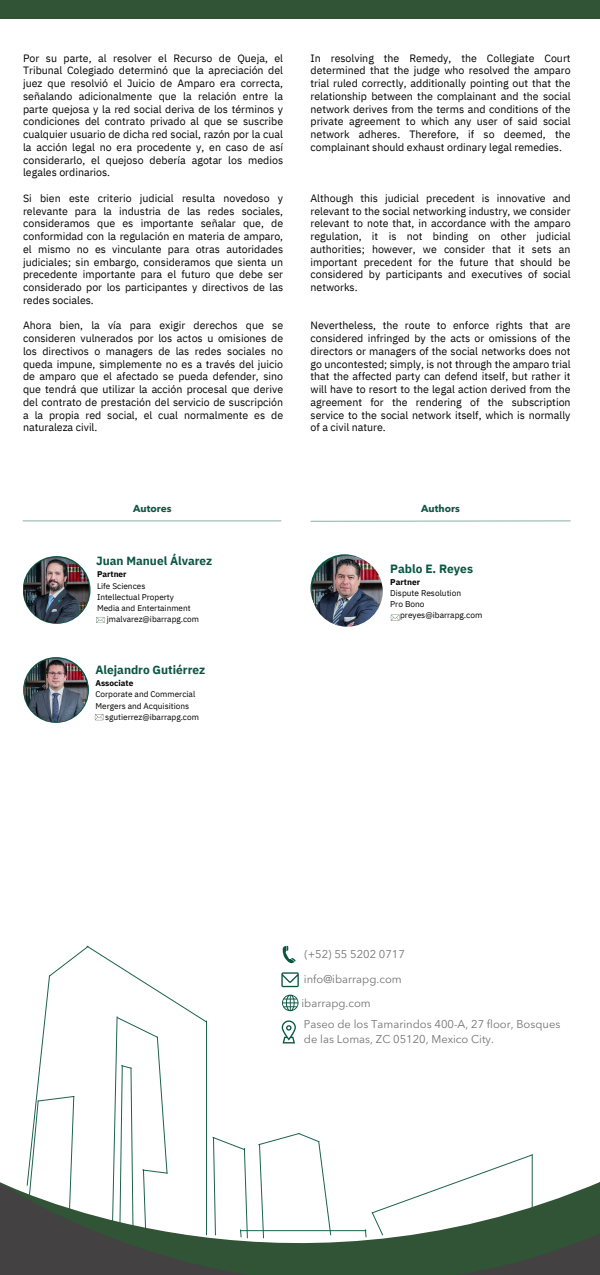
<style>
.page{position:relative;width:600px;height:1275px;background:#fff}
.page>*{position:absolute;margin:0;border:0;box-sizing:border-box;transform-origin:0 0}
.t1{font:700 12px "IBM Plex Sans";color:#0b5641}
.t2{font:700 11.9px "IBM Plex Sans";color:#0b5641}
.t3{font:700 11.8px "IBM Plex Sans";color:#0b5641}
.t4{font:11.2px/15px "Avenir Next LT Pro";color:#737373}
.t5{font:10.6px/12.8px "IBM Plex Sans";color:#000;text-align:justify}
.t6{font:700 10.1px "Avenir Next LT Pro";color:#0e5540}
.t7{font:8.3px "IBM Plex Sans";color:#000}
.t8{font:700 8.3px "IBM Plex Sans";color:#000}
</style>
<div class="page">
<div style="left:0;top:0;width:600px;height:19px;background:#315336"></div>
<svg style="left:27px;top:946px;width:180px;height:234px"></svg>
<hr style="left:206px;top:1021px;width:1px;height:214px;background:#1e634f">
<svg style="left:259px;top:1133px;width:66px;height:47px"></svg>
<svg style="left:213px;top:1137px;width:33px;height:43px"></svg>
<svg style="left:461px;top:1155px;width:71px;height:25px"></svg>
<hr style="left:532px;top:1155px;width:1px;height:83px;background:#5d8e81">
<svg style="left:281px;top:972px;width:18px;height:15px"></svg>
<svg style="left:282px;top:1020px;width:14px;height:23px"></svg>
<svg style="left:282px;top:995px;width:16px;height:16px"></svg>
<svg style="left:283px;top:946px;width:12px;height:18px"></svg>
<svg style="left:0;top:1180px;width:600px;height:95px"></svg>
<hr style="left:23px;top:521px;width:258px;height:1px;background:#0b5641">
<svg style="left:310px;top:520px;width:261px;height:2px"></svg>
<svg style="left:311px;top:554px;width:68px;height:69px"></svg>
<img style="left:312px;top:556px;width:71px;height:71px;border-radius:50%">
<svg style="left:391px;top:615px;width:8px;height:6px"></svg>
<svg style="left:23px;top:556px;width:68px;height:68px"></svg>
<img style="left:24px;top:557px;width:65px;height:66px;border-radius:50%">
<svg style="left:96px;top:617px;width:8px;height:6px"></svg>
<svg style="left:23px;top:657px;width:66px;height:66px"></svg>
<img style="left:24px;top:658px;width:64px;height:64px;border-radius:50%">
<svg style="left:95px;top:714px;width:8px;height:6px"></svg>
<h4 class="t5" style="left:23px;top:51px;width:262px">Por su parte, al resolver el Recurso de Queja, el Tribunal Colegiado determinó que la apreciación del juez que resolvió el Juicio de Amparo era correcta, señalando adicionalmente que la relación entre la parte quejosa y la red social deriva de los términos y condiciones del contrato privado al que se suscribe cualquier usuario de dicha red social, razón por la cual la acción legal no era procedente y, en caso de así considerarlo, el quejoso debería agotar los medios legales ordinarios.</h4>
<h4 class="t5" style="left:23px;top:192px;width:262px">Si bien este criterio judicial resulta novedoso y relevante para la industria de las redes sociales, consideramos que es importante señalar que, de conformidad con la regulación en materia de amparo, el mismo no es vinculante para otras autoridades judiciales; sin embargo, consideramos que sienta un precedente importante para el futuro que debe ser considerado por los participantes y directivos de las redes sociales.</h4>
<p class="t5" style="left:23px;top:319px;width:262px">Ahora bien, la vía para exigir derechos que se consideren vulnerados por los actos u omisiones de los directivos o managers de las redes sociales no queda impune, simplemente no es a través del juicio de amparo que el afectado se pueda defender, sino que tendrá que utilizar la acción procesal que derive del contrato de prestación del servicio de suscripción a la propia red social, el cual normalmente es de naturaleza civil.</p>
<p class="t5" style="left:311px;top:51px;width:262px">In resolving the Remedy, the Collegiate Court determined that the judge who resolved the amparo trial ruled correctly, additionally pointing out that the relationship between the complainant and the social network derives from the terms and conditions of the private agreement to which any user of said social network adheres. Therefore, if so deemed, the complainant should exhaust ordinary legal remedies.</p>
<h2 class="t5" style="left:311px;top:192px;width:262px">Although this judicial precedent is innovative and relevant to the social networking industry, we consider relevant to note that, in accordance with the amparo regulation, it is not binding on other judicial authorities; however, we consider that it sets an important precedent for the future that should be considered by participants and executives of social networks.</h2>
<p class="t5" style="left:311px;top:319px;width:262px">Nevertheless, the route to enforce rights that are considered infringed by the acts or omissions of the directors or managers of the social networks does not go uncontested; simply, is not through the amparo trial that the affected party can defend itself, but rather it will have to resort to the legal action derived from the agreement for the rendering of the subscription service to the social network itself, which is normally of a civil nature.</p>
<h5 class="t6" style="left:133px;top:504px;width:40px">Autores</h5>
<h5 class="t6" style="left:421px;top:504px;width:40px">Authors</h5>
<p class="t3" style="left:96px;top:553px;width:118px">Juan Manuel Álvarez</p>
<p class="t8" style="left:97px;top:569px;width:31px">Partner</p>
<p class="t7" style="left:97px;top:580px;width:50px">Life Sciences</p>
<p class="t7" style="left:97px;top:591px;width:78px">Intellectual Property</p>
<p class="t7" style="left:97px;top:602px;width:95px">Media and Entertainment</p>
<p class="t7" style="left:107px;top:613px;width:94px">jmalvarez@ibarrapg.com</p>
<p class="t2" style="left:95px;top:662px;width:111px">Alejandro Gutiérrez</p>
<h1 class="t8" style="left:95px;top:678px;width:39px">Associate</h1>
<p class="t7" style="left:95px;top:689px;width:101px">Corporate and Commercial</p>
<p class="t7" style="left:95px;top:700px;width:95px">Mergers and Acquisitions</p>
<p class="t7" style="left:105px;top:711px;width:95px">sgutierrez@ibarrapg.com</p>
<p class="t1" style="left:390px;top:561px;width:84px">Pablo E. Reyes</p>
<p class="t8" style="left:390px;top:576px;width:31px">Partner</p>
<p class="t7" style="left:390px;top:588px;width:72px">Dispute Resolution</p>
<p class="t7" style="left:390px;top:599px;width:36px">Pro Bono</p>
<p class="t7" style="left:400px;top:610px;width:84px">preyes@ibarrapg.com</p>
<h5 class="t4" style="left:304px;top:948px;width:102px">(+52) 55 5202 0717</h5>
<h5 class="t4" style="left:304px;top:973px;width:99px">info@ibarrapg.com</h5>
<h5 class="t4" style="left:304px;top:1018px;width:258px">Paseo de los Tamarindos 400-A, 27 floor, Bosques de las Lomas, ZC 05120, Mexico City.</h5>
<h5 class="t4" style="left:301px;top:997px;width:71px">ibarrapg.com</h5>
</div>
